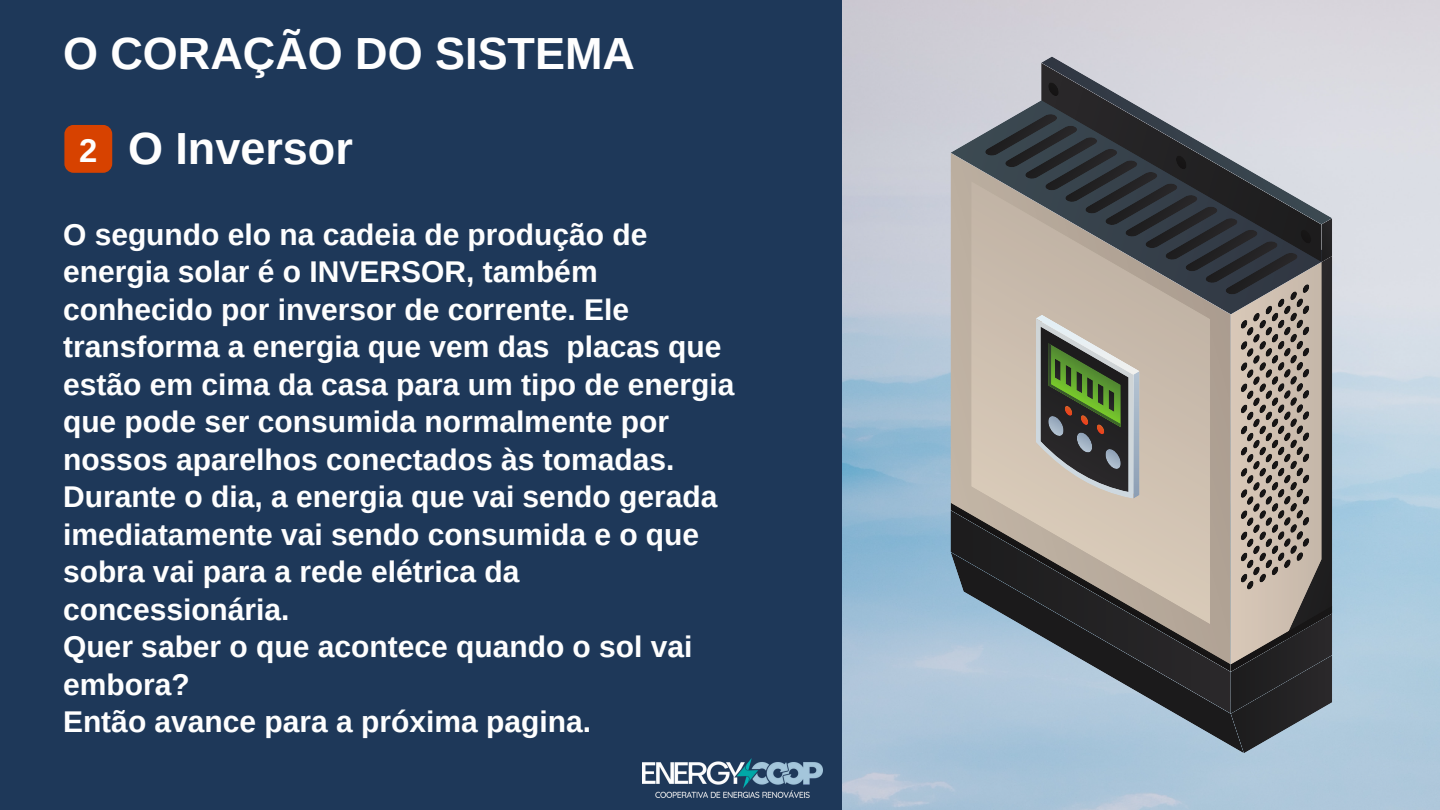
<style>
.page{position:relative;width:1440px;height:810px;background:#1e3859}
.page>*{position:absolute;margin:0;border:0;box-sizing:border-box;transform-origin:0 0}
.t1{font:700 45px "Arimo";color:#fefefe}
.t2{font:700 32.8px "Arimo";color:#fefefe}
.t3{font:700 30px/37.5px "Arimo";color:#fefefe}
</style>
<div class="page">
<img style="left:843px;top:0;width:597px;height:810px">
<img style="left:643px;top:758px;width:180px;height:39px">
<svg style="left:64px;top:125px;width:49px;height:48px;background:#cc4105"></svg>
<div style="left:951px;top:153px;width:33px;height:350px;background:#beb1a2"></div>
<svg style="left:951px;top:590px;width:293px;height:163px;background:#8d9fad"></svg>
<svg style="left:1310px;top:618px;width:22px;height:8px"></svg>
<svg style="left:951px;top:503px;width:280px;height:169px;background:#697077"></svg>
<div style="left:1310px;top:606px;width:22px;height:12px;background:#1d1d1e"></div>
<svg style="left:1310px;top:655px;width:22px;height:13px"></svg>
<svg style="left:971px;top:181px;width:239px;height:443px;background:#7e7872"></svg>
<svg style="left:1041px;top:63px;width:280px;height:51px;background:#b9b9c1"></svg>
<svg style="left:1041px;top:57px;width:33px;height:12px"></svg>
<svg style="left:1030px;top:82px;width:44px;height:25px"></svg>
<svg style="left:984px;top:114px;width:348px;height:476px;background:#8e8981"></svg>
<p class="t1" style="left:63px;top:29px;width:573px">O CORAÇÃO DO SISTEMA</p>
<p class="t2" style="left:79px;top:132px;width:20px">2</p>
<p class="t1" style="left:128px;top:124px;width:226px">O Inversor</p>
<p class="t3" style="left:63px;top:216px;width:673px">O segundo elo na cadeia de produção de energia solar é o INVERSOR, também conhecido por inversor de corrente. Ele transforma a energia que vem das placas que estão em cima da casa para um tipo de energia que pode ser consumida normalmente por nossos aparelhos conectados às tomadas.<br>Durante o dia, a energia que vai sendo gerada imediatamente vai sendo consumida e o que sobra vai para a rede elétrica da concessionária.</p>
<p class="t3" style="left:63px;top:628px;width:631px">Quer saber o que acontece quando o sol vai embora?</p>
<p class="t3" style="left:63px;top:703px;width:530px">Então avance para a próxima pagina.</p>
</div>
